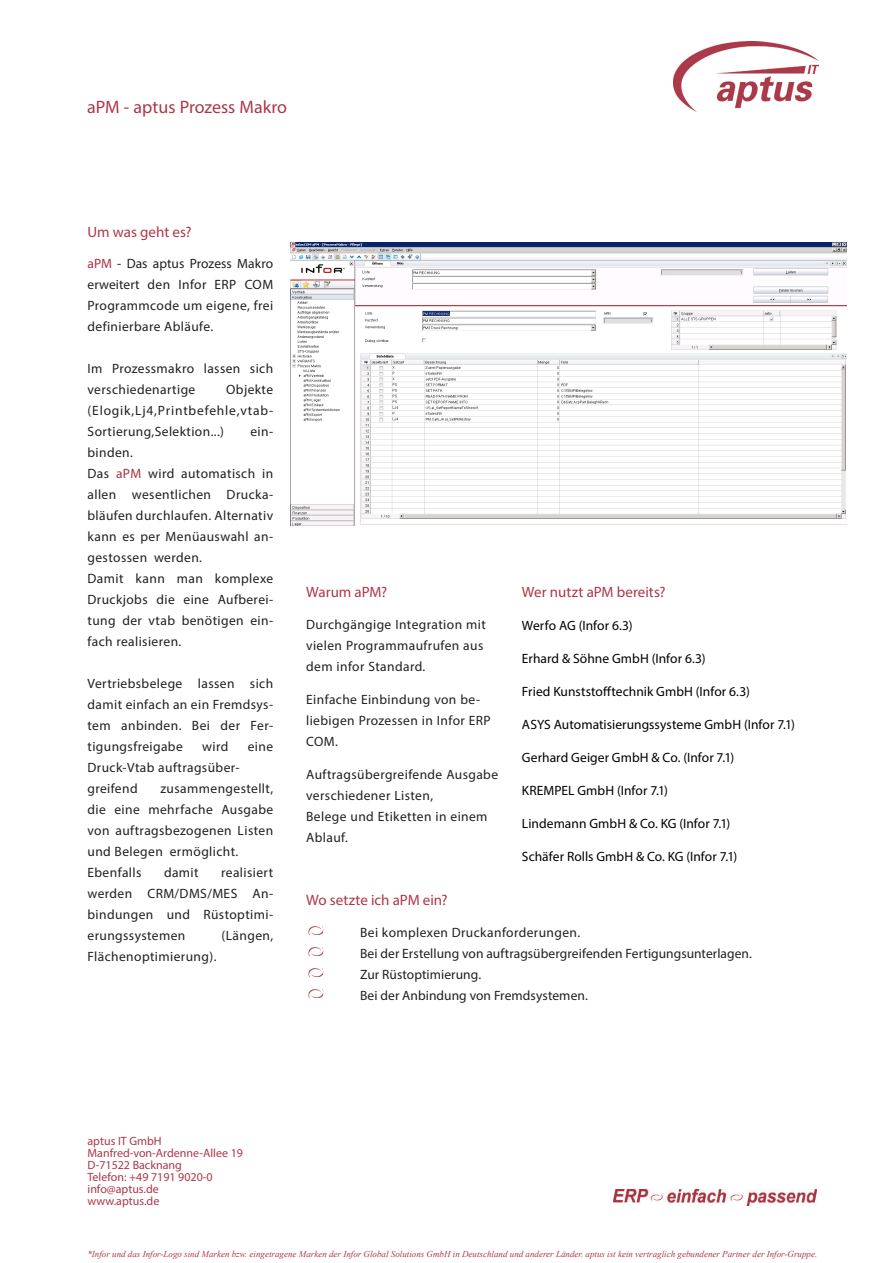
<style>
.page{position:relative;width:893px;height:1263px;background:#fff}
.page>*{position:absolute;margin:0;border:0;box-sizing:border-box;transform-origin:0 0}
.Titel{font:18px "Myriad Pro";color:#ac374a}
.t1{font:15px "Myriad Pro";color:#ac374a}
.Fließtext{font:13.5px/21px "Myriad Pro";letter-spacing:.03em;color:#231f20;text-align:justify}
.t2{font:13.5px "Myriad Pro";letter-spacing:.005em;color:#000}
.Fließtext-2{font:13.5px "Myriad Pro";letter-spacing:.005em;color:#231f20}
.t3{font:12px "Myriad Pro";color:#ac374a}
.t4{font:italic 9px "Times New Roman";color:#ac374a}
.s1{color:#a83243}
</style>
<div class="page">
<img style="left:674px;top:42px;width:144px;height:69px">
<img style="left:614px;top:1190px;width:202px;height:15px">
<img style="left:308px;top:926px;width:15px;height:9px">
<img style="left:308px;top:947px;width:15px;height:9px">
<img style="left:308px;top:968px;width:15px;height:9px">
<img style="left:308px;top:989px;width:15px;height:9px">
<img style="left:291px;top:242px;width:556px;height:284px">
<p class="Titel" style="left:87px;top:96px;width:201px">aPM - aptus Prozess Makro</p>
<p class="t1" style="left:88px;top:222px;width:105px">Um was geht es?</p>
<p class="Fließtext" style="left:88px;top:253px;width:187px"><span class="s1">aPM</span> - Das aptus Prozess Makro erweitert den Infor ERP COM Programmcode um eigene, frei definierbare Abläufe.</p>
<p class="Fließtext" style="left:88px;top:358px;width:187px">Im Prozessmakro lassen sich verschiedenartige</p>
<p class="Fließtext" style="left:88px;top:379px;width:187px;text-indent:139px">Objekte (Elogik,Lj4,Printbefehle,vtab-Sortierung,Selektion...)</p>
<p class="Fließtext" style="left:250px;top:421px;width:24px">ein-</p>
<p class="Fließtext" style="left:88px;top:442px;width:47px">binden.</p>
<p class="Fließtext" style="left:88px;top:463px;width:187px">Das <span class="s1">aPM</span> wird automatisch in allen wesentlichen Drucka&shy;bläufen durchlaufen. Alternativ kann es per Menüauswahl an&shy;gestossen werden.</p>
<p class="Fließtext" style="left:88px;top:568px;width:187px">Damit kann man komplexe Druckjobs die eine Aufberei&shy;tung der vtab benötigen ein&shy;fach realisieren.</p>
<p class="Fließtext" style="left:88px;top:673px;width:187px">Vertriebsbelege lassen sich damit einfach an ein Fremdsys&shy;tem anbinden. Bei der Fer&shy;tigungsfreigabe</p>
<p class="Fließtext" style="left:202px;top:736px;width:28px">wird</p>
<p class="Fließtext" style="left:248px;top:736px;width:27px">eine</p>
<p class="Fließtext" style="left:88px;top:757px;width:154px">Druck-Vtab auftragsüber-</p>
<p class="Fließtext" style="left:88px;top:778px;width:52px">greifend</p>
<p class="Fließtext" style="left:88px;top:778px;width:187px;text-indent:73px">zusammengestellt, die eine mehrfache Ausgabe von auftragsbezogenen Listen und Belegen ermöglicht.</p>
<p class="Fließtext" style="left:88px;top:862px;width:55px">Ebenfalls</p>
<p class="Fließtext" style="left:164px;top:862px;width:36px">damit</p>
<p class="Fließtext" style="left:88px;top:862px;width:187px;text-indent:134px">realisiert werden CRM/DMS/MES An&shy;bindungen und Rüstoptimi&shy;erungssystemen</p>
<p class="Fließtext" style="left:222px;top:925px;width:53px">(Längen,</p>
<p class="Fließtext" style="left:88px;top:946px;width:130px">Flächenoptimierung).</p>
<p class="t1" style="left:306px;top:583px;width:83px">Warum aPM?</p>
<p class="Fließtext" style="left:306px;top:613px;width:181px;text-align:left">Durchgängige Integration mit vielen Programmaufrufen aus dem infor Standard.</p>
<p class="Fließtext" style="left:306px;top:688px;width:186px;text-align:left">Einfache Einbindung von be&shy;liebigen Prozessen in Infor ERP<br>COM.</p>
<p class="Fließtext" style="left:306px;top:763px;width:193px">Auftragsübergreifende Ausgabe verschiedener Listen,</p>
<p class="Fließtext" style="left:306px;top:805px;width:183px">Belege und Etiketten in einem<br>Ablauf.</p>
<p class="t1" style="left:522px;top:583px;width:145px">Wer nutzt aPM bereits?</p>
<p class="t2" style="left:522px;top:617px;width:112px">Werfo AG (Infor 6.3)</p>
<p class="t2" style="left:522px;top:650px;width:185px">Erhard &amp; Söhne GmbH (Infor 6.3)</p>
<p class="t2" style="left:522px;top:683px;width:229px">Fried Kunststofftechnik GmbH (Infor 6.3)</p>
<p class="t2" style="left:522px;top:716px;width:274px">ASYS Automatisierungssysteme GmbH (Infor 7.1)</p>
<p class="t2" style="left:522px;top:749px;width:214px">Gerhard Geiger GmbH &amp; Co. (Infor 7.1)</p>
<p class="t2" style="left:522px;top:782px;width:147px">KREMPEL GmbH (Infor 7.1)</p>
<p class="t2" style="left:522px;top:815px;width:210px">Lindemann GmbH &amp; Co. KG (Infor 7.1)</p>
<p class="t2" style="left:522px;top:848px;width:217px">Schäfer Rolls GmbH &amp; Co. KG (Infor 7.1)</p>
<p class="t1" style="left:306px;top:891px;width:143px">Wo setzte ich aPM ein?</p>
<p class="Fließtext" style="left:360px;top:921px;width:222px">Bei komplexen Druckanforderungen.</p>
<p class="Fließtext-2" style="left:360px;top:945px;width:393px">Bei der Erstellung von auftragsübergreifenden Fertigungsunterlagen.</p>
<p class="Fließtext-2" style="left:360px;top:966px;width:123px">Zur Rüstoptimierung.</p>
<p class="Fließtext-2" style="left:360px;top:987px;width:229px">Bei der Anbindung von Fremdsystemen.</p>
<p class="t3" style="left:88px;top:1133px;width:76px">aptus IT GmbH</p>
<p class="t3" style="left:88px;top:1145px;width:157px">Manfred-von-Ardenne-Allee 19</p>
<p class="t3" style="left:88px;top:1157px;width:96px">D-71522 Backnang</p>
<p class="t3" style="left:88px;top:1169px;width:127px">Telefon: +49 7191 9020-0</p>
<p class="t3" style="left:88px;top:1181px;width:73px">info@aptus.de</p>
<p class="t3" style="left:88px;top:1193px;width:73px">www.aptus.de</p>
<p class="t4" style="left:87px;top:1248px;width:731px">*Infor und das Infor-Logo sind Marken bzw. eingetragene Marken der Infor Global Solutions GmbH in Deutschland und anderer Länder. aptus ist kein vertraglich gebundener Partner der Infor-Gruppe.</p>
</div>
